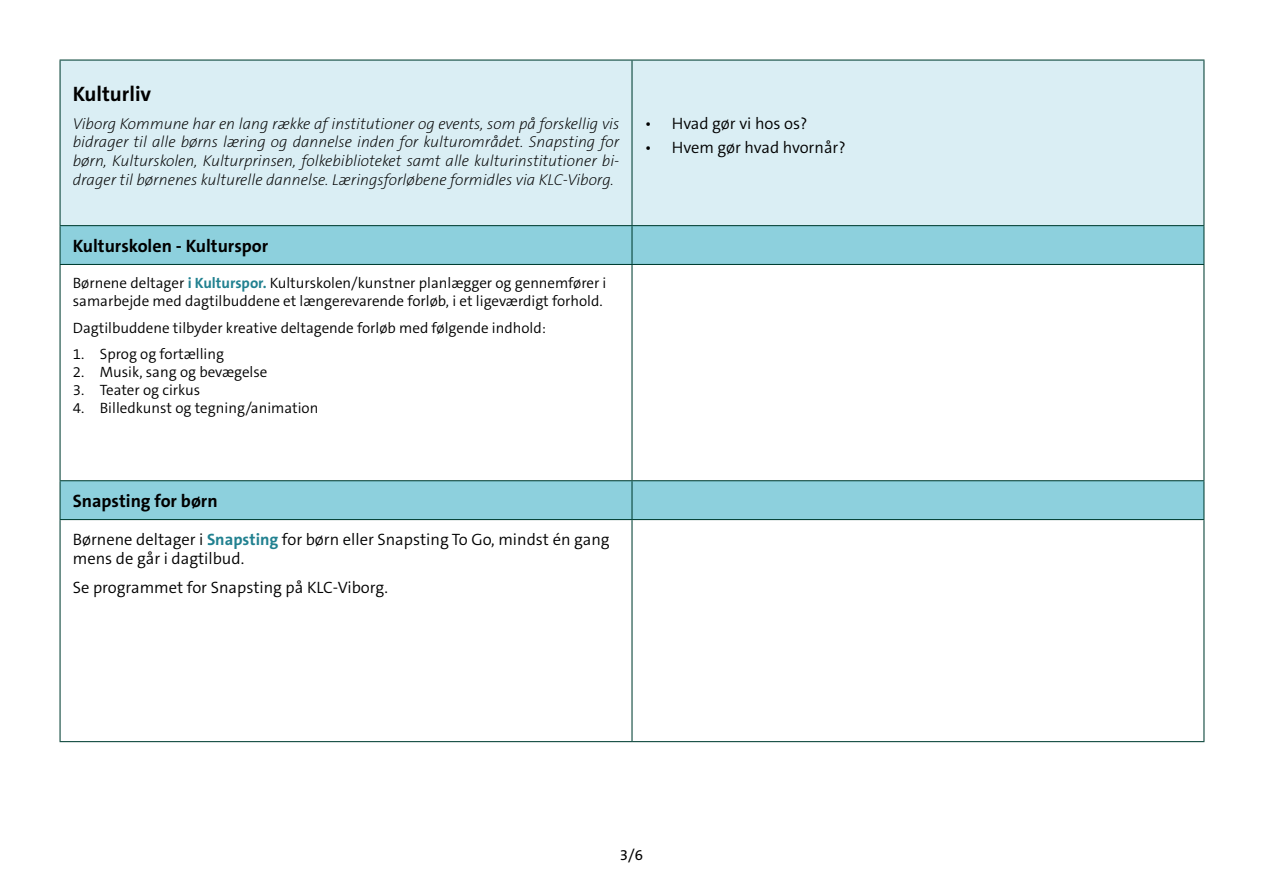
<style>
.page{position:relative;width:1263px;height:893px;background:#fff}
.page>*{position:absolute;margin:0;border:0;box-sizing:border-box;transform-origin:0 0}
.Tabel_Rubrik{font:700 21px "The Sans C5";color:#000}
.Små_Tabel_Rubrikker{font:700 18px "The Sans C5";color:#000}
.Tabel_brød{font:300 16.5px/19.8px "The Sans C5";color:#000}
.Tabel_Underrub_Kussi{font:italic 200 15.75px/18.9px "The Sans C5";color:#000;text-align:justify}
.Tabel_brød-2{font:300 15px/18px "The Sans C5";color:#000}
.t1{font:15px "The Sans C5";color:#000}
.s1{font-weight:700;color:#218190}
</style>
<div class="page">
<div style="left:61px;top:61px;width:1142px;height:164px;background:#daeef4"></div>
<svg style="left:61px;top:226px;width:1142px;height:293px"></svg>
<hr style="left:60px;top:60px;width:572px;height:1px;background:#003e32">
<hr style="left:60px;top:61px;width:1px;height:164px;background:#003e32">
<hr style="left:632px;top:60px;width:572px;height:1px;background:#003e32">
<hr style="left:631px;top:61px;width:1px;height:164px;background:#003e32">
<hr style="left:1203px;top:61px;width:1px;height:164px;background:#003e32">
<hr style="left:60px;top:225px;width:572px;height:1px;background:#003e32">
<hr style="left:60px;top:226px;width:1px;height:38px;background:#003e32">
<hr style="left:632px;top:225px;width:572px;height:1px;background:#003e32">
<hr style="left:631px;top:226px;width:1px;height:38px;background:#003e32">
<hr style="left:1203px;top:226px;width:1px;height:38px;background:#003e32">
<hr style="left:60px;top:264px;width:572px;height:1px;background:#003e32">
<hr style="left:60px;top:265px;width:1px;height:215px;background:#003e32">
<hr style="left:632px;top:264px;width:572px;height:1px;background:#003e32">
<hr style="left:631px;top:265px;width:1px;height:215px;background:#003e32">
<hr style="left:1203px;top:265px;width:1px;height:215px;background:#003e32">
<hr style="left:60px;top:480px;width:572px;height:1px;background:#003e32">
<hr style="left:60px;top:481px;width:1px;height:38px;background:#003e32">
<hr style="left:632px;top:480px;width:572px;height:1px;background:#003e32">
<hr style="left:631px;top:481px;width:1px;height:38px;background:#003e32">
<hr style="left:1203px;top:481px;width:1px;height:38px;background:#003e32">
<hr style="left:60px;top:519px;width:572px;height:1px;background:#003e32">
<hr style="left:60px;top:520px;width:1px;height:221px;background:#003e32">
<hr style="left:632px;top:519px;width:572px;height:1px;background:#003e32">
<hr style="left:631px;top:520px;width:1px;height:221px;background:#003e32">
<hr style="left:1203px;top:520px;width:1px;height:221px;background:#003e32">
<hr style="left:60px;top:741px;width:572px;height:1px;background:#003e32">
<hr style="left:632px;top:741px;width:572px;height:1px;background:#003e32">
<p class="Tabel_Rubrik" style="left:73px;top:81px;width:80px">Kulturliv</p>
<p class="Tabel_Underrub_Kussi" style="left:73px;top:114px;width:548px">Viborg Kommune har en lang række af institutioner og events, som på forskellig vis bidrager til alle børns læring og dannelse inden for kulturområdet. Snapsting for børn, Kulturskolen, Kulturprinsen, folkebiblioteket samt alle kulturinstitutioner bi&shy;drager til børnenes kulturelle dannelse. Læringsforløbene formidles via KLC-Viborg.</p>
<p class="Tabel_brød" style="left:645px;top:114px;width:164px">• Hvad gør vi hos os?</p>
<p class="Tabel_brød" style="left:645px;top:138px;width:202px">• Hvem gør hvad hvornår?</p>
<p class="Små_Tabel_Rubrikker" style="left:73px;top:234px;width:197px">Kulturskolen - Kulturspor</p>
<p class="Tabel_brød-2" style="left:73px;top:274px;width:535px">Børnene deltager <span class="s1">i Kulturspor.</span> Kulturskolen/kunstner planlægger og gennemfører i samarbejde med dagtilbuddene et længerevarende forløb, i et ligeværdigt forhold.</p>
<p class="Tabel_brød-2" style="left:73px;top:319px;width:475px">Dagtilbuddene tilbyder kreative deltagende forløb med følgende indhold:</p>
<p class="Tabel_brød-2" style="left:73px;top:345px;width:153px">1. Sprog og fortælling</p>
<p class="Tabel_brød-2" style="left:73px;top:363px;width:196px">2. Musik, sang og bevægelse</p>
<p class="Tabel_brød-2" style="left:73px;top:381px;width:129px">3. Teater og cirkus</p>
<p class="Tabel_brød-2" style="left:73px;top:399px;width:247px">4. Billedkunst og tegning/animation</p>
<p class="Små_Tabel_Rubrikker" style="left:73px;top:489px;width:146px">Snapsting for børn</p>
<p class="Tabel_brød" style="left:73px;top:529px;width:538px">Børnene deltager i <span class="s1">Snapsting</span> for børn eller Snapsting To Go, mindst én gang mens de går i dagtilbud.</p>
<p class="Tabel_brød" style="left:73px;top:577px;width:317px">Se programmet for Snapsting på KLC-Viborg.</p>
<p class="t1" style="left:620px;top:845px;width:25px">3/6</p>
</div>
